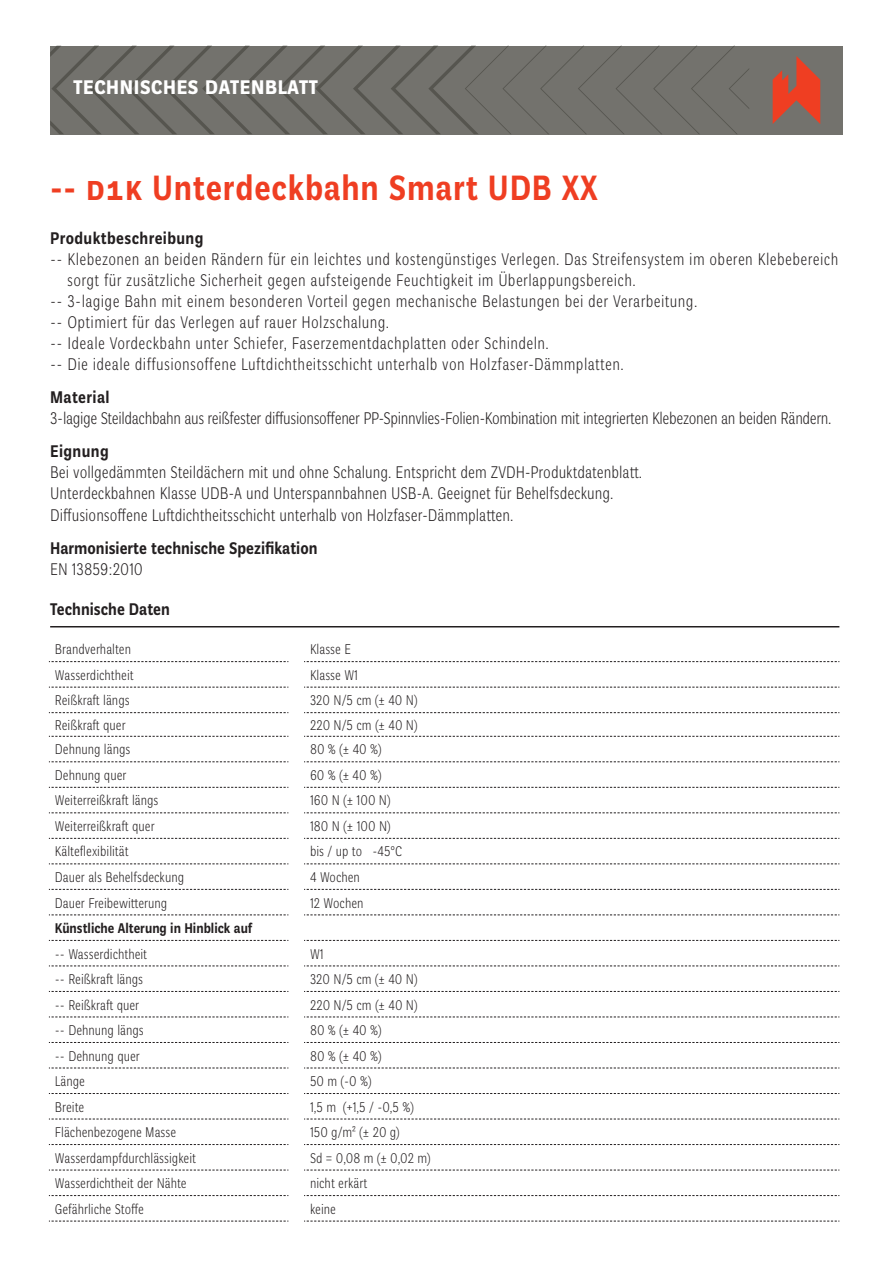
<style>
.page{position:relative;width:893px;height:1263px;background:#fff}
.page>*{position:absolute;margin:0;border:0;box-sizing:border-box;transform-origin:0 0}
.t1{font:500 37.5px "Plan Grotesque Cond Std";letter-spacing:.02em;color:#ef3e22}
.t2{font:500 27px "Plan Grotesque Cond Std";color:#fff}
.t3{font:300 18px "Plan Grotesque Cond Std";letter-spacing:.02em;color:#231f20}
.t4{font:300 18px/21.3px "Plan Grotesque Cond Std";color:#231f20}
.t5{font:300 18px "Plan Grotesque Cond Std";letter-spacing:-.02em;color:#231f20}
.t6{font:500 18px "Plan Grotesque Cond Std";color:#231f20}
.t7{font:500 18px "Plan Grotesque Cond Std";letter-spacing:.02em;color:#231f20}
.t8{font:300 15px/25.3px "Plan Grotesque Cond Std";color:#231f20}
.t9{font:500 15px "Plan Grotesque Cond Std";color:#231f20}
</style>
<div class="page">
<svg style="left:50px;top:46px;width:793px;height:88px;background:#6f6e69"></svg>
<svg style="left:422px;top:46px;width:401px;height:88px;background:#786e68"></svg>
<svg style="left:49px;top:661px;width:239px;height:1px"></svg>
<svg style="left:49px;top:687px;width:239px;height:1px"></svg>
<svg style="left:49px;top:712px;width:239px;height:1px"></svg>
<svg style="left:49px;top:736px;width:239px;height:1px"></svg>
<svg style="left:49px;top:761px;width:239px;height:1px"></svg>
<svg style="left:49px;top:787px;width:239px;height:1px"></svg>
<svg style="left:49px;top:812px;width:239px;height:1px"></svg>
<svg style="left:49px;top:838px;width:239px;height:1px"></svg>
<svg style="left:49px;top:863px;width:239px;height:1px"></svg>
<svg style="left:49px;top:889px;width:239px;height:1px"></svg>
<svg style="left:49px;top:914px;width:239px;height:1px"></svg>
<svg style="left:49px;top:940px;width:239px;height:1px"></svg>
<svg style="left:49px;top:965px;width:239px;height:1px"></svg>
<svg style="left:49px;top:991px;width:239px;height:1px"></svg>
<svg style="left:49px;top:1016px;width:239px;height:1px"></svg>
<svg style="left:49px;top:1042px;width:239px;height:1px"></svg>
<svg style="left:49px;top:1067px;width:239px;height:1px"></svg>
<svg style="left:49px;top:1093px;width:239px;height:1px"></svg>
<svg style="left:49px;top:1119px;width:239px;height:1px"></svg>
<svg style="left:49px;top:1144px;width:239px;height:1px"></svg>
<svg style="left:49px;top:1170px;width:239px;height:1px"></svg>
<svg style="left:49px;top:1195px;width:239px;height:1px"></svg>
<svg style="left:49px;top:1221px;width:239px;height:1px"></svg>
<svg style="left:304px;top:661px;width:535px;height:1px"></svg>
<svg style="left:304px;top:687px;width:535px;height:1px"></svg>
<svg style="left:304px;top:712px;width:535px;height:1px"></svg>
<svg style="left:304px;top:736px;width:535px;height:1px"></svg>
<svg style="left:304px;top:761px;width:535px;height:1px"></svg>
<svg style="left:304px;top:787px;width:535px;height:1px"></svg>
<svg style="left:304px;top:812px;width:535px;height:1px"></svg>
<svg style="left:304px;top:838px;width:535px;height:1px"></svg>
<svg style="left:304px;top:863px;width:535px;height:1px"></svg>
<svg style="left:304px;top:889px;width:535px;height:1px"></svg>
<svg style="left:304px;top:914px;width:535px;height:1px"></svg>
<svg style="left:304px;top:940px;width:535px;height:1px"></svg>
<svg style="left:304px;top:965px;width:535px;height:1px"></svg>
<svg style="left:304px;top:991px;width:535px;height:1px"></svg>
<svg style="left:304px;top:1016px;width:535px;height:1px"></svg>
<svg style="left:304px;top:1042px;width:535px;height:1px"></svg>
<svg style="left:304px;top:1067px;width:535px;height:1px"></svg>
<svg style="left:304px;top:1093px;width:535px;height:1px"></svg>
<svg style="left:304px;top:1119px;width:535px;height:1px"></svg>
<svg style="left:304px;top:1144px;width:535px;height:1px"></svg>
<svg style="left:304px;top:1170px;width:535px;height:1px"></svg>
<svg style="left:304px;top:1195px;width:535px;height:1px"></svg>
<svg style="left:304px;top:1221px;width:535px;height:1px"></svg>
<hr style="left:50px;top:626px;width:789px;height:1px;background:#231f20">
<h2 class="t2" style="left:73px;top:69px;width:246px">technisches datenblatt</h2>
<h1 class="t1" style="left:50px;top:165px;width:549px">-- D1K Unterdeckbahn Smart UDB XX</h1>
<p class="t7" style="left:50px;top:227px;width:155px">Produktbeschreibung</p>
<p class="t3" style="left:50px;top:248px;width:790px">-- Klebezonen an beiden Rändern für ein leichtes und kostengünstiges Verlegen. Das Streifensystem im oberen Klebebereich</p>
<p class="t3" style="left:67px;top:269px;width:570px">sorgt für zusätzliche Sicherheit gegen aufsteigende Feuchtigkeit im Überlappungsbereich.</p>
<p class="t3" style="left:50px;top:290px;width:649px">-- 3-lagige Bahn mit einem besonderen Vorteil gegen mechanische Belastungen bei der Verarbeitung.</p>
<p class="t3" style="left:50px;top:311px;width:341px">-- Optimiert für das Verlegen auf rauer Holzschalung.</p>
<p class="t3" style="left:50px;top:332px;width:500px">-- Ideale Vordeckbahn unter Schiefer, Faserzementdachplatten oder Schindeln.</p>
<p class="t3" style="left:50px;top:354px;width:575px">-- Die ideale diffusionsoffene Luftdichtheitsschicht unterhalb von Holzfaser-Dämmplatten.</p>
<p class="t6" style="left:50px;top:387px;width:61px">Material</p>
<p class="t5" style="left:50px;top:408px;width:783px">3-lagige Steildachbahn aus reißfester diffusionsoffener PP-Spinnvlies-Folien-Kombination mit integrierten Klebezonen an beiden Rändern.</p>
<p class="t6" style="left:50px;top:441px;width:60px">Eignung</p>
<p class="t4" style="left:50px;top:462px;width:593px">Bei vollgedämmten Steildächern mit und ohne Schalung. Entspricht dem ZVDH-Produktdatenblatt.<br>Unterdeckbahnen Klasse UDB-A und Unterspannbahnen USB-A. Geeignet für Behelfsdeckung.<br>Diffusionsoffene Luftdichtheitsschicht unterhalb von Holzfaser-Dämmplatten.</p>
<p class="t6" style="left:50px;top:537px;width:269px">Harmonisierte technische Spezifikation</p>
<p class="t4" style="left:50px;top:558px;width:94px">EN 13859:2010</p>
<p class="t6" style="left:50px;top:598px;width:121px">Technische Daten</p>
<p class="t8" style="left:55px;top:636px;width:131px">Brandverhalten<br>Wasserdichtheit<br>Reißkraft längs<br>Reißkraft quer<br>Dehnung längs<br>Dehnung quer<br>Weiterreißkraft längs<br>Weiterreißkraft quer<br>Kälteflexibilität<br>Dauer als Behelfsdeckung<br>Dauer Freibewitterung</p>
<p class="t9" style="left:55px;top:919px;width:199px">Künstliche Alterung in Hinblick auf</p>
<p class="t8" style="left:55px;top:941px;width:143px">-- Wasserdichtheit<br>-- Reißkraft längs<br>-- Reißkraft quer<br>-- Dehnung längs<br>-- Dehnung quer<br>Länge<br>Breite<br>Flächenbezogene Masse<br>Wasserdampfdurchlässigkeit<br>Wasserdichtheit der Nähte<br>Gefährliche Stoffe</p>
<p class="t8" style="left:310px;top:636px;width:109px">Klasse E<br>Klasse W1<br>320 N/5 cm (± 40 N)<br>220 N/5 cm (± 40 N)<br>80 % (± 40 %)<br>60 % (± 40 %)<br>160 N (± 100 N)<br>180 N (± 100 N)<br>bis / up to -45°C<br>4 Wochen<br>12 Wochen</p>
<p class="t8" style="left:310px;top:941px;width:122px">W1<br>320 N/5 cm (± 40 N)<br>220 N/5 cm (± 40 N)<br>80 % (± 40 %)<br>80 % (± 40 %)<br>50 m (-0 %)<br>1,5 m (+1,5 / -0,5 %)<br>150 g/m² (± 20 g)<br>Sd = 0,08 m (± 0,02 m) nicht erkärt<br>keine</p>
</div>
